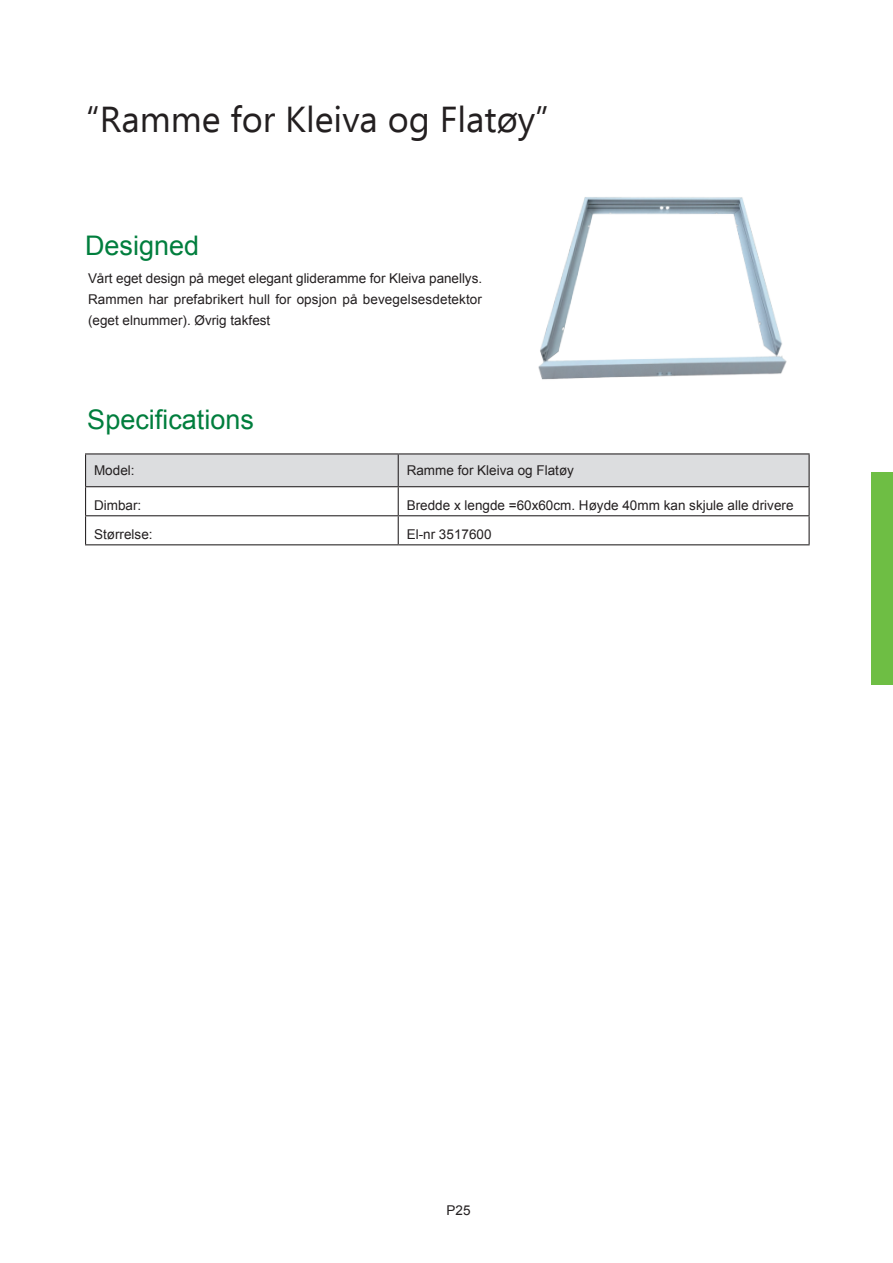
<style>
.page{position:relative;width:893px;height:1263px;background:#fff}
.page>*{position:absolute;margin:0;border:0;box-sizing:border-box;transform-origin:0 0}
.t1{font:36px "Ebrima";color:#231f20}
.t2{font:27px "Arial";color:#007e3d}
.t3{font:13.5px/21px "Arial";color:#231f20;text-align:justify}
</style>
<div class="page">
<div style="left:871px;top:472px;width:22px;height:213px;background:#6ebe44"></div>
<img style="left:538px;top:197px;width:249px;height:183px">
<hr style="left:85px;top:453px;width:313px;height:1px;background:#231f20">
<hr style="left:398px;top:453px;width:412px;height:1px;background:#231f20">
<svg style="left:85px;top:454px;width:725px;height:90px"></svg>
<hr style="left:85px;top:544px;width:313px;height:1px;background:#231f20">
<hr style="left:398px;top:544px;width:412px;height:1px;background:#231f20">
<h1 class="t1" style="left:86px;top:93px;width:464px">“Ramme for Kleiva og Flatøy”</h1>
<h2 class="t2" style="left:85px;top:228px;width:116px">Designed</h2>
<p class="t3" style="left:88px;top:268px;width:396px">Vårt eget design på meget elegant glideramme for Kleiva panellys.<br>Rammen har prefabrikert hull for opsjon på bevegelsesdetektor (eget elnummer). Øvrig takfest</p>
<h2 class="t2" style="left:87px;top:402px;width:168px">Specifications</h2>
<p class="t3" style="left:94px;top:460px;width:42px">Model:</p>
<p class="t3" style="left:407px;top:460px;width:169px">Ramme for Kleiva og Flatøy</p>
<p class="t3" style="left:94px;top:494px;width:49px">Dimbar:</p>
<p class="t3" style="left:407px;top:494px;width:388px">Bredde x lengde =60x60cm. Høyde 40mm kan skjule alle drivere</p>
<p class="t3" style="left:94px;top:524px;width:60px">Størrelse:</p>
<p class="t3" style="left:407px;top:524px;width:86px">El-nr 3517600</p>
<p class="t3" style="left:446px;top:1200px;width:26px">P25</p>
</div>
